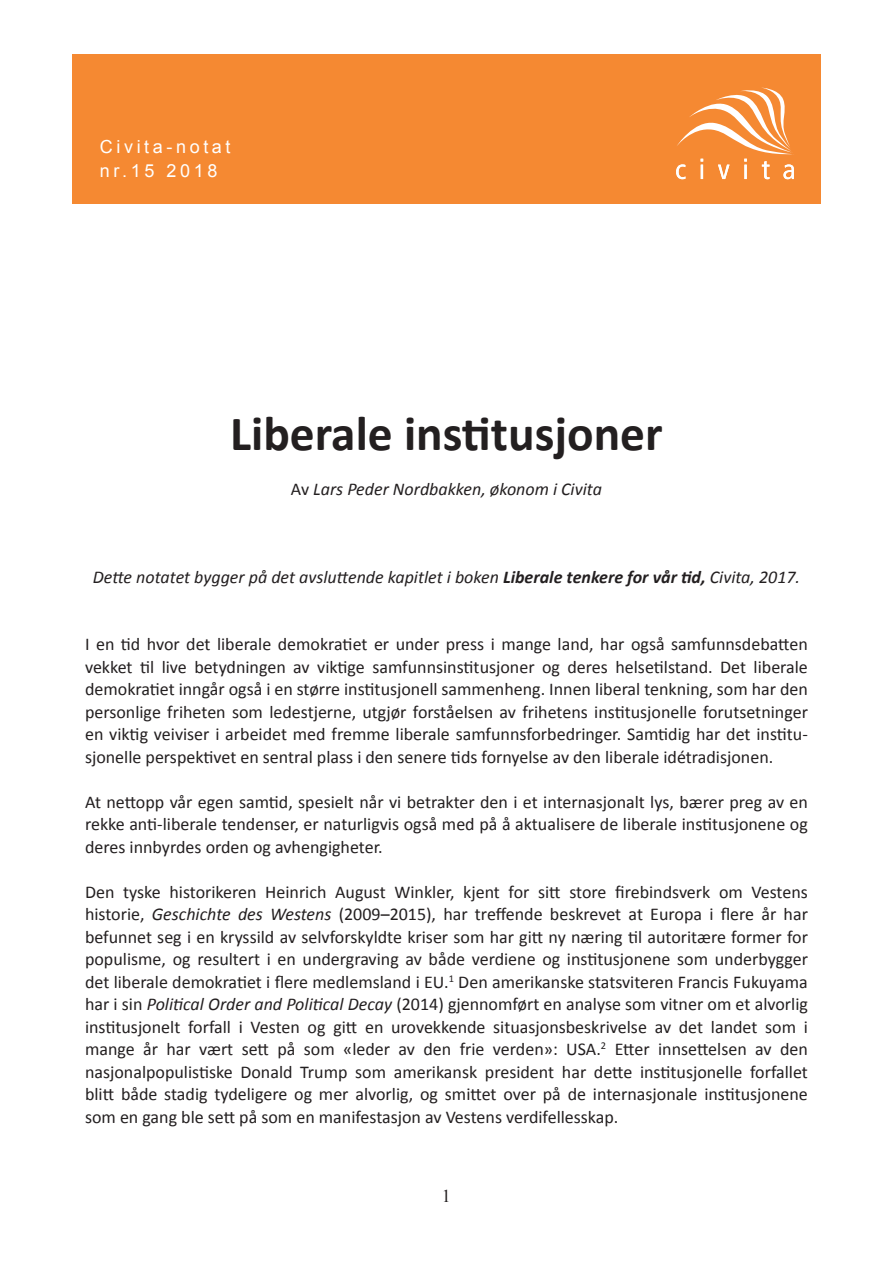
<style>
.page{position:relative;width:893px;height:1263px;background:#fff}
.page>*{position:absolute;margin:0;border:0;box-sizing:border-box;transform-origin:0 0}
.Civita_Normaltekst{font:700 49.5px "Calibri";color:#231f20}
.Civita_Normaltekst-2{font:18px/22.5px "Calibri";color:#231f20;text-align:justify}
.Civita_Normaltekst-3{font:italic 18px "Calibri";color:#231f20}
.t1{font:18px "Arial";letter-spacing:.2em;color:#fff}
.t2{font:18px "Times New Roman";color:#231f20}
.s1{font-style:normal}
.s2{font-weight:700}
.s3{font-style:italic}
</style>
<div class="page">
<div style="left:72px;top:54px;width:749px;height:44px;background:#f58932"></div>
<div style="left:72px;top:60px;width:749px;height:144px;background:#f58932"></div>
<svg style="left:676px;top:87px;width:118px;height:92px"></svg>
<p class="t1" style="left:100px;top:135px;width:132px">Civita-notat</p>
<p class="t1" style="left:100px;top:159px;width:119px">nr.15 2018</p>
<p class="Civita_Normaltekst" style="left:230px;top:402px;width:434px">Liberale institusjoner</p>
<p class="Civita_Normaltekst-3" style="left:291px;top:477px;width:312px"><span class="s1">Av</span> Lars Peder Nordbakken, økonom i Civita</p>
<p class="Civita_Normaltekst-3" style="left:93px;top:564px;width:709px">Dette notatet bygger på det avsluttende kapitlet i boken <span class="s2">Liberale tenkere for vår tid,</span> Civita, 2017.</p>
<p class="Civita_Normaltekst-2" style="left:85px;top:633px;width:724px">I en tid hvor det liberale demokratiet er under press i mange land, har også samfunnsdebatten vekket til live betydningen av viktige samfunnsinstitusjoner og deres helsetilstand. Det liberale demokratiet inngår også i en større institusjonell sammenheng. Innen liberal tenkning, som har den personlige friheten som ledestjerne, utgjør forståelsen av frihetens institusjonelle forutsetninger</p>
<p class="Civita_Normaltekst-2" style="left:85px;top:723px;width:724px">en viktig veiviser i arbeidet med fremme liberale samfunnsforbedringer. Samtidig har det institu&shy;sjonelle perspektivet en sentral plass i den senere tids fornyelse av den liberale idétradisjonen.</p>
<p class="Civita_Normaltekst-2" style="left:85px;top:790px;width:724px">At nettopp vår egen samtid, spesielt når vi betrakter den i et internasjonalt lys, bærer preg av en rekke anti-liberale tendenser, er naturligvis også med på å aktualisere de liberale institusjonene og deres innbyrdes orden og avhengigheter.</p>
<p class="Civita_Normaltekst-2" style="left:85px;top:880px;width:724px">Den tyske historikeren Heinrich August Winkler, kjent for sitt store firebindsverk om Vestens</p>
<p class="Civita_Normaltekst-2" style="left:85px;top:903px;width:724px">historie, <span class="s3">Geschichte des Westens</span> (2009–2015), har treffende beskrevet at Europa i flere år har befunnet seg i en kryssild av selvforskyldte kriser som har gitt ny næring til autoritære former for populisme, og resultert i en undergraving av både verdiene og institusjonene som underbygger</p>
<p class="Civita_Normaltekst-2" style="left:85px;top:970px;width:724px">det liberale demokratiet i flere medlemsland i EU.<sup>1</sup> Den amerikanske statsviteren Francis Fukuyama har i sin <span class="s3">Political Order and Political Decay</span> (2014) gjennomført en analyse som vitner om et alvorlig institusjonelt forfall i Vesten og gitt en urovekkende situasjonsbeskrivelse av det landet som i</p>
<p class="Civita_Normaltekst-2" style="left:85px;top:1038px;width:724px">mange år har vært sett på som «leder av den frie verden»: USA.<sup>2</sup> Etter innsettelsen av den nasjonalpopulistiske Donald Trump som amerikansk president har dette institusjonelle forfallet</p>
<p class="Civita_Normaltekst-2" style="left:85px;top:1083px;width:724px">blitt både stadig tydeligere og mer alvorlig, og smittet over på de internasjonale institusjonene</p>
<p class="Civita_Normaltekst-2" style="left:85px;top:1105px;width:535px">som en gang ble sett på som en manifestasjon av Vestens verdifellesskap.</p>
<p class="t2" style="left:442px;top:1183px;width:10px">1</p>
</div>
